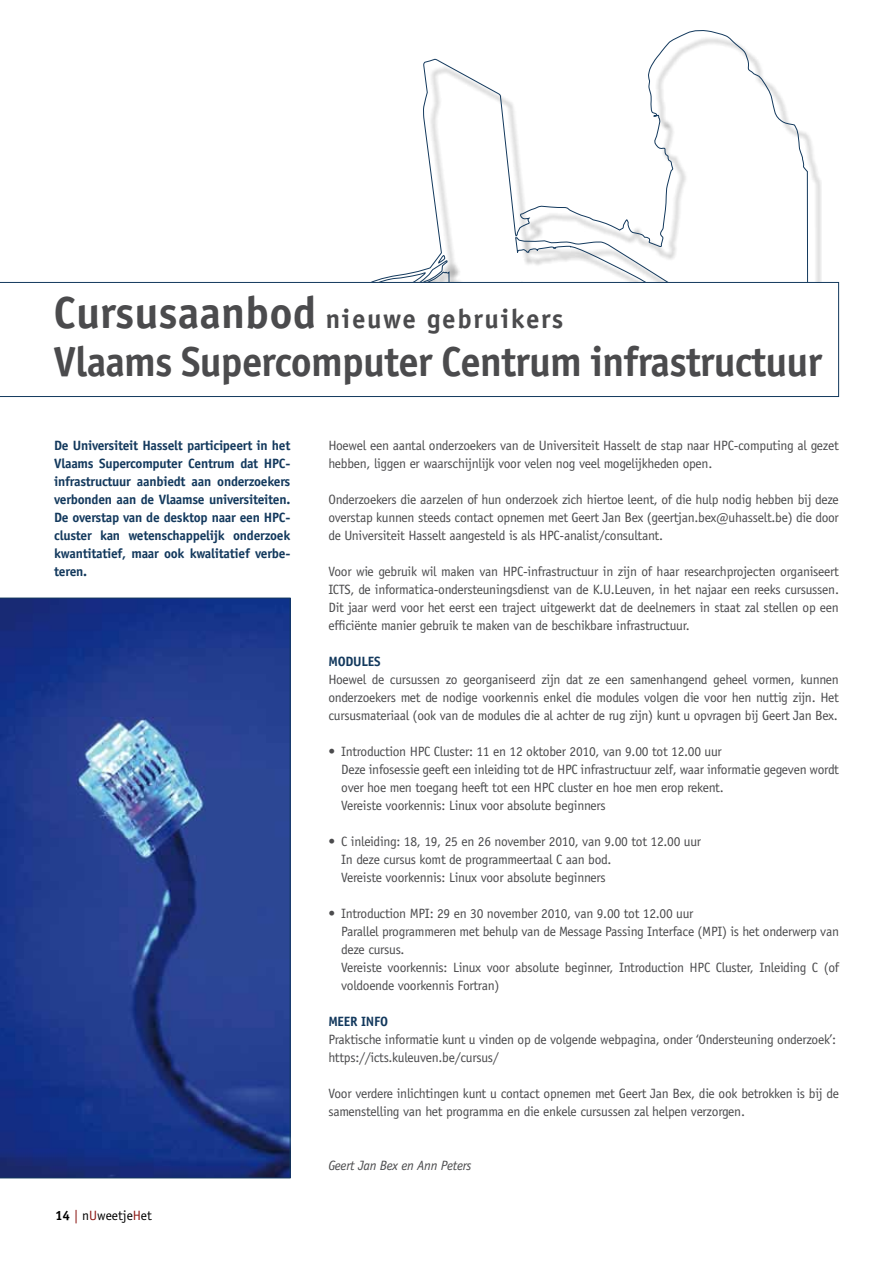
<style>
.page{position:relative;width:893px;height:1263px;background:#fff}
.page>*{position:absolute;margin:0;border:0;box-sizing:border-box;transform-origin:0 0}
.t1{font:700 42px "Officina Sans";letter-spacing:-.02em;color:#4b4b4d}
.t2{font:700 27px "Officina Sans";letter-spacing:.06em;color:#4b4b4d}
.t3{font:13.5px/18px "Officina Sans";letter-spacing:-.02em;color:#4b4b4d}
.t4{font:700 13.5px/18px "Officina Sans";letter-spacing:-.02em;color:#13395d;text-align:justify}
.t5{font:italic 13.5px "Officina Sans";letter-spacing:-.02em;color:#4b4b4d}
.t6{font:13.5px "Officina Sans";color:#000}
.s1{font-size:45px}
.s2{font-weight:700}
.s3{color:#8c1713}
</style>
<div class="page">
<div style="left:366px;top:36px;width:456px;height:266px;background:#000;opacity:.75"></div>
<svg style="left:359px;top:30px;width:449px;height:252px"></svg>
<svg style="left:0;top:282px;width:839px;height:115px"></svg>
<svg style="left:0;top:598px;width:291px;height:580px;background:#25418f"></svg>
<h2 class="t2" style="left:54px;top:302px;width:511px"><span class="s1">Cursusaanbod</span> nieuwe gebruikers</h2>
<h1 class="t1" style="left:54px;top:336px;width:770px">Vlaams Supercomputer Centrum infrastructuur</h1>
<p class="t4" style="left:54px;top:436px;width:238px">De Universiteit Hasselt participeert in het Vlaams Supercomputer Centrum dat HPC&shy;infrastructuur aanbiedt aan onderzoekers verbonden aan de Vlaamse universiteiten.<br>De overstap van de desktop naar een HPC&shy;cluster kan wetenschappelijk onderzoek kwantitatief, maar ook kwalitatief verbe&shy;teren.</p>
<p class="t3" style="left:328px;top:436px;width:512px">Hoewel een aantal onderzoekers van de Universiteit Hasselt de stap naar HPC-computing al gezet hebben, liggen er waarschijnlijk voor velen nog veel mogelijkheden open.</p>
<p class="t3" style="left:328px;top:490px;width:512px;text-align:justify">Onderzoekers die aarzelen of hun onderzoek zich hiertoe leent, of die hulp nodig hebben bij deze overstap kunnen steeds contact opnemen met Geert Jan Bex (geertjan.bex@uhasselt.be) die door de Universiteit Hasselt aangesteld is als HPC-analist/consultant.</p>
<p class="t3" style="left:328px;top:562px;width:512px;text-align:justify">Voor wie gebruik wil maken van HPC-infrastructuur in zijn of haar researchprojecten organiseert ICTS, de informatica-ondersteuningsdienst van de K.U.Leuven, in het najaar een reeks cursussen.<br>Dit jaar werd voor het eerst een traject uitgewerkt dat de deelnemers in staat zal stellen op een efficiënte manier gebruik te maken van de beschikbare infrastructuur.</p>
<p class="t4" style="left:328px;top:652px;width:53px">Modules</p>
<p class="t3" style="left:328px;top:670px;width:512px;text-align:justify">Hoewel de cursussen zo georganiseerd zijn dat ze een samenhangend geheel vormen, kunnen onderzoekers met de nodige voorkennis enkel die modules volgen die voor hen nuttig zijn. Het cursusmateriaal (ook van de modules die al achter de rug zijn) kunt u opvragen bij Geert Jan Bex.</p>
<p class="t3" style="left:341px;top:742px;width:499px;text-indent:-13px">• Introduction HPC Cluster: 11 en 12 oktober 2010, van 9.00 tot 12.00 uur<br>Deze infosessie geeft een inleiding tot de HPC infrastructuur zelf, waar informatie gegeven wordt over hoe men toegang heeft tot een HPC cluster en hoe men erop rekent.<br>Vereiste voorkennis: Linux voor absolute beginners</p>
<p class="t3" style="left:341px;top:832px;width:361px;text-indent:-13px">• C inleiding: 18, 19, 25 en 26 november 2010, van 9.00 tot 12.00 uur<br>In deze cursus komt de programmeertaal C aan bod.<br>Vereiste voorkennis: Linux voor absolute beginners</p>
<p class="t3" style="left:341px;top:904px;width:499px;text-indent:-13px">• Introduction MPI: 29 en 30 november 2010, van 9.00 tot 12.00 uur<br>Parallel programmeren met behulp van de Message Passing Interface (MPI) is het onderwerp van deze cursus.<br>Vereiste voorkennis: Linux voor absolute beginner, Introduction HPC Cluster, Inleiding C (of voldoende voorkennis Fortran)</p>
<p class="t4" style="left:328px;top:1012px;width:53px">Meer info</p>
<p class="t3" style="left:328px;top:1030px;width:509px">Praktische informatie kunt u vinden op de volgende webpagina, onder ‘Ondersteuning onderzoek’: https://icts.kuleuven.be/cursus/</p>
<p class="t3" style="left:328px;top:1084px;width:512px">Voor verdere inlichtingen kunt u contact opnemen met Geert Jan Bex, die ook betrokken is bij de samenstelling van het programma en die enkele cursussen zal helpen verzorgen.</p>
<p class="t6" style="left:55px;top:1208px;width:98px"><span class="s2">14</span> <span class="s3">|</span> n<span class="s3">U</span>weetje<span class="s3">H</span>et</p>
<p class="t5" style="left:328px;top:1157px;width:145px">Geert Jan Bex en Ann Peters</p>
</div>
